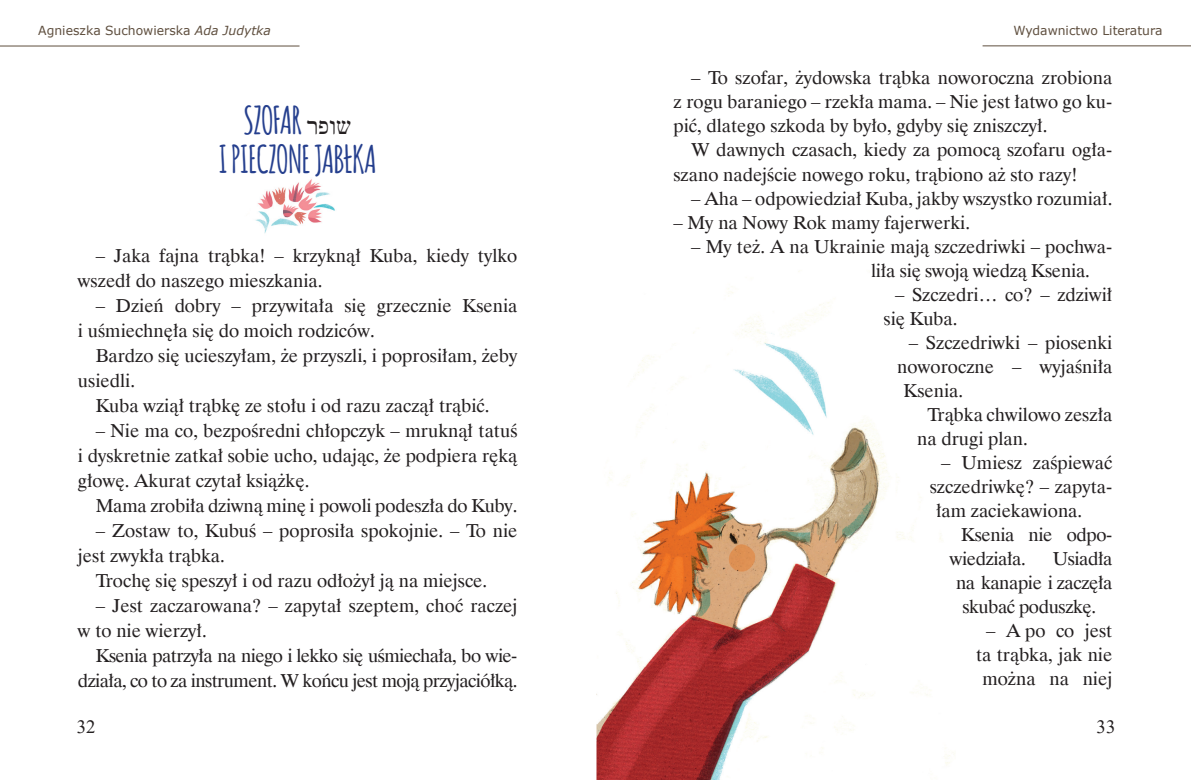
<style>
.page{position:relative;width:1191px;height:780px;background:#fff}
.page>*{position:absolute;margin:0;border:0;box-sizing:border-box;transform-origin:0 0}
.tekst{font:700 37.5px "Amatic";color:#253f8e}
.tekst-2{font:25px "Times New Roman";color:#231f20}
.tekst-3{font:18.75px/24px "Dutch 801 EU";color:#231f20}
.tekst-4{font:18.75px/25px "Dutch 801 EU";letter-spacing:-.03em;color:#231f20;text-align:right}
.tekst-5{font:18.75px/24px "Dutch 801 EU";letter-spacing:-.02em;color:#231f20}
.t1{font:18.75px "Times New Roman";color:#231f20}
.t2{font:12.5px "Verdana";color:#5f4f3f}
.s1{font-style:italic}
</style>
<div class="page">
<img style="left:255px;top:179px;width:80px;height:54px">
<img style="left:596px;top:271px;width:359px;height:509px">
<hr style="left:0;top:46px;width:299px;height:1px;background:#5f4f3f">
<hr style="left:982px;top:46px;width:209px;height:1px;background:#5f4f3f">
<p class="t2" style="left:38px;top:22px;width:234px">Agnieszka Suchowierska <span class="s1">Ada Judytka</span></p>
<p class="t2" style="left:1013px;top:22px;width:151px">Wydawnictwo Literatura</p>
<p class="tekst" style="left:244px;top:93px;width:59px">SZOFAR</p>
<p class="tekst" style="left:219px;top:132px;width:159px">I PIECZONE JABŁKA</p>
<p class="tekst-2" style="left:306px;top:108px;width:46px">שו פר</p>
<p class="tekst-3" style="left:78px;top:243px;width:441px;line-height:25px;text-indent:18px">– Jaka fajna trąbka! – krzyknął Kuba, kiedy tylko wszedł do naszego mieszkania.</p>
<p class="tekst-3" style="left:78px;top:293px;width:441px;line-height:25px;text-indent:18px">– Dzień dobry – przywitała się grzecznie Ksenia i uśmiechnęła się do moich rodziców.</p>
<p class="tekst-3" style="left:78px;top:343px;width:441px;line-height:25px;text-indent:18px">Bardzo się ucieszyłam, że przyszli, i poprosiłam, żeby usiedli.</p>
<p class="tekst-3" style="left:96px;top:394px;width:395px">Kuba wziął trąbkę ze stołu i od razu zaczął trąbić.</p>
<p class="tekst-3" style="left:78px;top:418px;width:441px;line-height:25px;text-align:justify;text-indent:18px">– Nie ma co, bezpośredni chłopczyk – mruknął tatuś i dyskretnie zatkał sobie ucho, udając, że podpiera ręką głowę. Akurat czytał książkę.</p>
<p class="tekst-3" style="left:96px;top:494px;width:423px">Mama zrobiła dziwną minę i powoli podeszła do Kuby.</p>
<p class="tekst-3" style="left:78px;top:518px;width:441px;line-height:25px;text-indent:18px">– Zostaw to, Kubuś – poprosiła spokojnie. – To nie jest zwykła trąbka.</p>
<p class="tekst-3" style="left:96px;top:569px;width:393px">Trochę się speszył i od razu odłożył ją na miejsce.</p>
<p class="tekst-3" style="left:78px;top:593px;width:441px;line-height:25px;text-indent:18px">– Jest zaczarowana? – zapytał szeptem, choć raczej w to nie wierzył.</p>
<p class="tekst-4" style="left:78px;top:643px;width:441px">Ksenia patrzyła na niego i lekko się uśmiechała, bo wie&shy;działa, co to za instrument. W końcu jest moją przyjaciółką.</p>
<p class="tekst-3" style="left:673px;top:66px;width:440px;text-align:justify;text-indent:18px">– To szofar, żydowska trąbka noworoczna zrobiona z rogu baraniego – rzekła mama. – Nie jest łatwo go ku&shy;pić, dlatego szkoda by było, gdyby się zniszczył.</p>
<p class="tekst-3" style="left:673px;top:138px;width:440px;text-indent:18px">W dawnych czasach, kiedy za pomocą szofaru ogła&shy;szano nadejście nowego roku, trąbiono aż sto razy!</p>
<p class="tekst-3" style="left:691px;top:186px;width:423px">– Aha – odpowiedział Kuba, jakby wszystko rozumiał.</p>
<p class="tekst-3" style="left:673px;top:210px;width:298px">– My na Nowy Rok mamy fajerwerki.</p>
<p class="tekst-3" style="left:871px;top:234px;width:243px;text-indent:-180px">– My też. A na Ukrainie mają szczedriwki – pochwa&shy;liła się swoją wiedzą Ksenia.</p>
<p class="tekst-3" style="left:883px;top:282px;width:230px;text-indent:11px">– Szczedri… co? – zdziwił się Kuba.</p>
<p class="tekst-3" style="left:908px;top:330px;width:205px">– Szczedriwki – piosenki</p>
<p class="tekst-3" style="left:897px;top:354px;width:217px">noworoczne – wyjaśniła</p>
<p class="tekst-3" style="left:903px;top:378px;width:61px">Ksenia.</p>
<p class="tekst-3" style="left:917px;top:402px;width:197px;text-indent:10px">Trąbka chwilowo zeszła na drugi plan.</p>
<p class="tekst-3" style="left:941px;top:450px;width:173px">– Umiesz zaśpiewać</p>
<p class="tekst-3" style="left:929px;top:474px;width:184px">szczedriwkę? – zapyta-</p>
<p class="tekst-3" style="left:936px;top:498px;width:148px">łam zaciekawiona.</p>
<p class="tekst-5" style="left:949px;top:522px;width:164px;text-indent:11px">Ksenia nie odpo&shy;wiedziała.</p>
<p class="tekst-5" style="left:1052px;top:546px;width:61px">Usiadła</p>
<p class="tekst-5" style="left:956px;top:570px;width:158px">na kanapie i zaczęła</p>
<p class="tekst-5" style="left:962px;top:594px;width:135px">skubać poduszkę.</p>
<p class="tekst-3" style="left:976px;top:618px;width:138px;text-align:center">– A po co jest ta trąbka, jak nie można na niej</p>
<p class="t1" style="left:77px;top:713px;width:20px">32</p>
<p class="t1" style="left:1096px;top:713px;width:20px">33</p>
</div>
